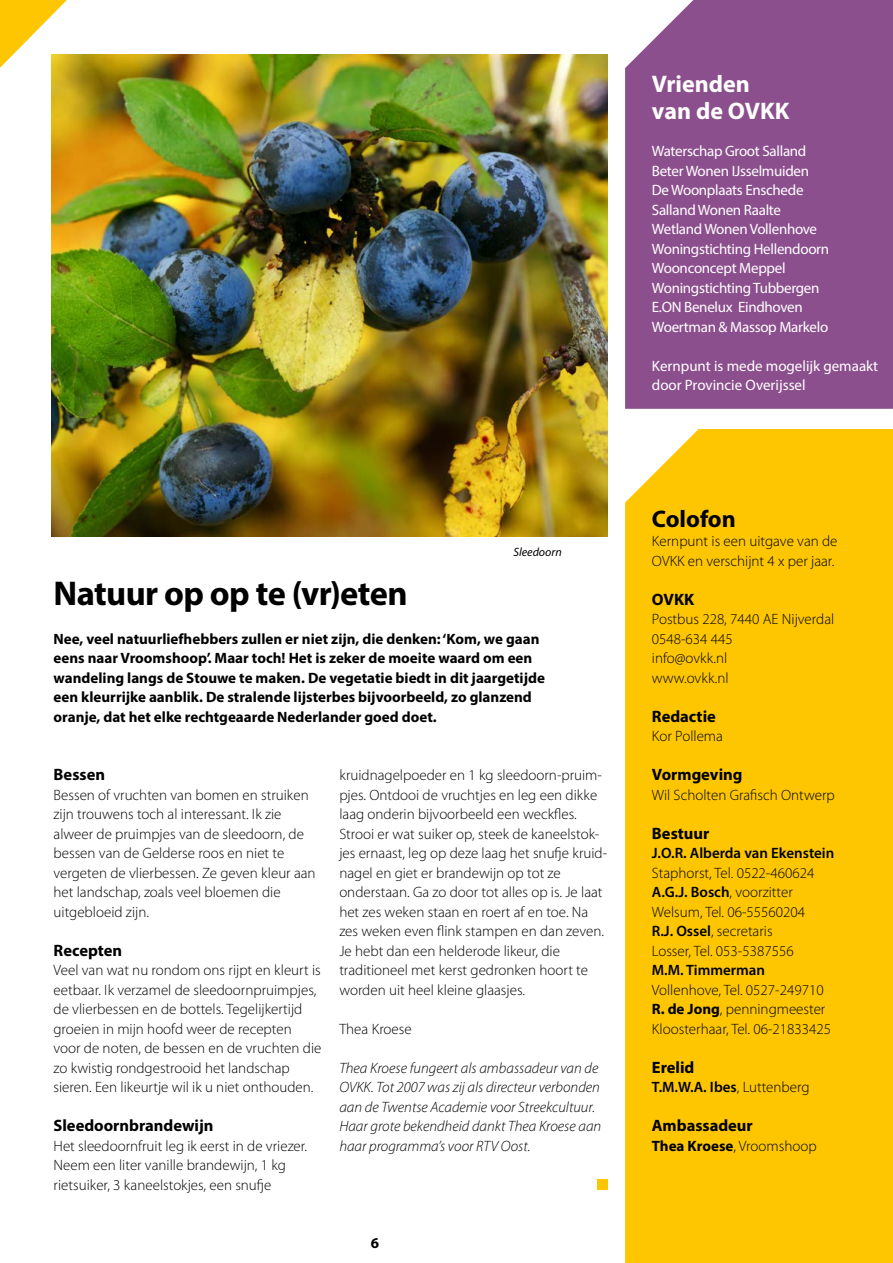
<style>
.page{position:relative;width:893px;height:1263px;background:#fff}
.page>*{position:absolute;margin:0;border:0;box-sizing:border-box;transform-origin:0 0}
.t1{font:700 34.5px "Myriad Pro";letter-spacing:-.02em;color:#000}
.t2{font:700 24px/27px "Myriad Pro";color:#fff}
.t3{font:700 24px "Myriad Pro";color:#000}
.t4{font:700 16.5px "Myriad Pro";color:#000}
.t5{font:300 15px/19.5px "Myriad Pro";color:#000}
.t6{font:700 15px/19.5px "Myriad Pro";color:#000}
.t7{font:15px/19.5px "Myriad Pro";letter-spacing:-.02em;color:#fff}
.t8{font:italic 300 15px/19.5px "Myriad Pro";color:#000}
.t9{font:600 15px "Myriad Pro";color:#000}
.t10{font:15px/19.5px "Myriad Pro";color:#fff}
.t11{font:italic 12px "Myriad Pro";color:#000}
.s1{font-weight:600}
.s2{font-weight:700}
.s3{font-weight:300}
</style>
<div class="page">
<svg style="left:0;top:0;width:67px;height:68px"></svg>
<div style="left:597px;top:1179px;width:10px;height:11px;background:#fdc600"></div>
<img style="left:51px;top:54px;width:556px;height:482px">
<div style="left:625px;top:429px;width:268px;height:834px;background:#fdc600"></div>
<div style="left:625px;top:0;width:268px;height:409px;background:#8c4f8e"></div>
<h2 class="t2" style="left:652px;top:69px;width:139px">Vrienden van de OVKK</h2>
<p class="t7" style="left:652px;top:141px;width:179px">Waterschap Groot Salland<br>Beter Wonen IJsselmuiden<br>De Woonplaats Enschede<br>Salland Wonen Raalte<br>Wetland Wonen Vollenhove<br>Woningstichting Hellendoorn<br>Woonconcept Meppel<br>Woningstichting Tubbergen<br>E.ON Benelux Eindhoven<br>Woertman &amp; Massop Markelo</p>
<p class="t10" style="left:652px;top:355px;width:228px">Kernpunt is mede mogelijk gemaakt door Provincie Overijssel</p>
<p class="t11" style="left:513px;top:544px;width:50px">Sleedoorn</p>
<h1 class="t1" style="left:54px;top:570px;width:356px">Natuur op op te (vr)eten</h1>
<p class="t6" style="left:54px;top:628px;width:493px">Nee, veel natuurliefhebbers zullen er niet zijn, die denken: ‘Kom, we gaan eens naar Vroomshoop’. Maar toch! Het is zeker de moeite waard om een wandeling langs de Stouwe te maken. De vegetatie biedt in dit jaargetijde een kleurrijke aanblik. De stralende lijsterbes bijvoorbeeld, zo glanzend oranje, dat het elke rechtgeaarde Nederlander goed doet.</p>
<p class="t4" style="left:54px;top:764px;width:53px">Bessen</p>
<p class="t5" style="left:54px;top:785px;width:264px">Bessen of vruchten van bomen en struiken zijn trouwens toch al interessant. Ik zie alweer de pruimpjes van de sleedoorn, de bessen van de Gelderse roos en niet te vergeten de vlierbessen. Ze geven kleur aan het landschap, zoals veel bloemen die uitgebloeid zijn.</p>
<p class="t4" style="left:54px;top:939px;width:70px">Recepten</p>
<p class="t5" style="left:54px;top:960px;width:269px">Veel van wat nu rondom ons rijpt en kleurt is eetbaar. Ik verzamel de sleedoornpruimpjes, de vlierbessen en de bottels. Tegelijkertijd groeien in mijn hoofd weer de recepten voor de noten, de bessen en de vruchten die zo kwistig rondgestrooid het landschap sieren. Een likeurtje wil ik u niet onthouden.</p>
<p class="t4" style="left:54px;top:1115px;width:161px">Sleedoornbrandewijn</p>
<p class="t5" style="left:54px;top:1136px;width:255px">Het sleedoornfruit leg ik eerst in de vriezer.<br>Neem een liter vanille brandewijn, 1 kg rietsuiker, 3 kaneelstokjes, een snufje</p>
<p class="t5" style="left:339px;top:765px;width:269px">kruidnagelpoeder en 1 kg sleedoorn-pruim&shy;pjes. Ontdooi de vruchtjes en leg een dikke laag onderin bijvoorbeeld een weckfles.<br>Strooi er wat suiker op, steek de kaneelstok&shy;jes ernaast, leg op deze laag het snufje kruid&shy;nagel en giet er brandewijn op tot ze onderstaan. Ga zo door tot alles op is. Je laat het zes weken staan en roert af en toe. Na zes weken even flink stampen en dan zeven.<br>Je hebt dan een helderode likeur, die traditioneel met kerst gedronken hoort te worden uit heel kleine glaasjes.</p>
<p class="t5" style="left:339px;top:1019px;width:74px">Thea Kroese</p>
<p class="t8" style="left:339px;top:1058px;width:264px">Thea Kroese fungeert als ambassadeur van de OVKK. Tot 2007 was zij als directeur verbonden aan de Twentse Academie voor Streekcultuur.<br>Haar grote bekendheid dankt Thea Kroese aan haar programma’s voor RTV Oost.</p>
<p class="t6" style="left:371px;top:1233px;width:10px">6</p>
<h2 class="t3" style="left:652px;top:503px;width:85px">Colofon</h2>
<p class="t5" style="left:652px;top:531px;width:187px">Kernpunt is een uitgave van de<br>OVKK en verschijnt 4 x per jaar.</p>
<p class="t4" style="left:652px;top:588px;width:44px">OVKK</p>
<p class="t5" style="left:652px;top:609px;width:184px">Postbus 228, 7440 AE Nijverdal<br>0548-634 445<br>info@ovkk.nl<br>www.ovkk.nl</p>
<p class="t4" style="left:652px;top:705px;width:66px">Redactie</p>
<p class="t5" style="left:652px;top:726px;width:73px">Kor Pollema</p>
<p class="t4" style="left:652px;top:764px;width:92px">Vormgeving</p>
<p class="t5" style="left:652px;top:785px;width:185px">Wil Scholten Grafisch Ontwerp</p>
<p class="t4" style="left:652px;top:822px;width:59px">Bestuur</p>
<p class="t9" style="left:652px;top:843px;width:184px">J.O.R. Alberda van Ekenstein</p>
<p class="t5" style="left:652px;top:863px;width:164px">Staphorst, Tel. 0522-460624<br><span class="s1">A.G.J. Bosch</span>, voorzitter<br>Welsum, Tel. 06-55560204<br><span class="s1">R.J. Ossel</span>, secretaris<br>Losser, Tel. 053-5387556</p>
<p class="t9" style="left:652px;top:960px;width:115px">M.M. Timmerman</p>
<p class="t5" style="left:652px;top:980px;width:181px">Vollenhove, Tel. 0527-249710<br><span class="s2">R. de Jong</span>, penningmeester<br>Kloosterhaar, Tel. 06-21833425</p>
<p class="t4" style="left:652px;top:1056px;width:44px">Erelid</p>
<p class="t9" style="left:652px;top:1077px;width:159px">T.M.W.A. Ibes<span class="s3">, Luttenberg</span></p>
<p class="t4" style="left:652px;top:1115px;width:102px">Ambassadeur</p>
<p class="t5" style="left:652px;top:1136px;width:166px"><span class="s2">Thea Kroese</span>, Vroomshoop</p>
</div>
